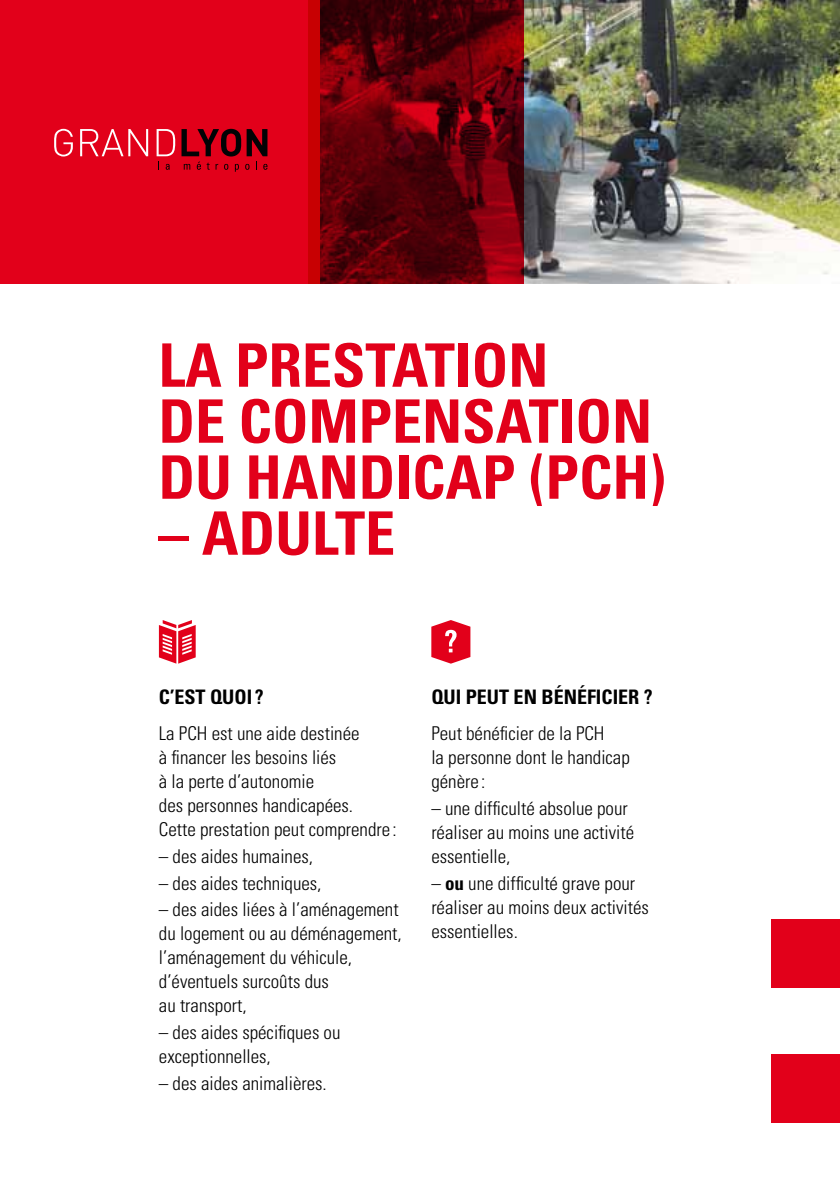
<style>
.page{position:relative;width:840px;height:1191px;background:#fff}
.page>*{position:absolute;margin:0;border:0;box-sizing:border-box;transform-origin:0 0}
.t1{font:700 condensed 60px/56px "Univers";color:#e2001a}
.t2{font:700 condensed 20px "Univers";color:#000}
.t3{font:300 condensed 19px/24px "Univers";color:#000}
.s1{font-weight:700}
</style>
<div class="page">
<img style="left:524px;top:0;width:315px;height:283px">
<div style="left:0;top:0;width:319px;height:283px;background:#e2001a"></div>
<svg style="left:431px;top:620px;width:39px;height:43px"></svg>
<svg style="left:159px;top:620px;width:36px;height:43px"></svg>
<div style="left:771px;top:919px;width:68px;height:68px;background:#e2001a"></div>
<div style="left:771px;top:1055px;width:68px;height:68px;background:#e2001a"></div>
<svg style="left:308px;top:0;width:216px;height:283px;background:#640008"></svg>
<svg style="left:166px;top:164px;width:3px;height:6px"></svg>
<svg style="left:184px;top:164px;width:6px;height:6px"></svg>
<svg style="left:197px;top:162px;width:12px;height:8px"></svg>
<svg style="left:215px;top:164px;width:3px;height:6px"></svg>
<svg style="left:224px;top:164px;width:4px;height:6px"></svg>
<svg style="left:235px;top:164px;width:4px;height:8px"></svg>
<svg style="left:245px;top:164px;width:4px;height:6px"></svg>
<svg style="left:263px;top:164px;width:4px;height:6px"></svg>
<svg style="left:54px;top:129px;width:19px;height:27px"></svg>
<svg style="left:80px;top:129px;width:68px;height:27px"></svg>
<svg style="left:156px;top:129px;width:19px;height:27px"></svg>
<svg style="left:181px;top:129px;width:86px;height:27px"></svg>
<h1 class="t1" style="left:158px;top:336px;width:109px">LA PREST</h1>
<h1 class="t1" style="left:391px;top:336px;width:64px">ATION</h1>
<h1 class="t1" style="left:158px;top:392px;width:234px">DE COMPENS</h1>
<h1 class="t1" style="left:158px;top:392px;width:508px;text-indent:337px">ATION<br>DU HANDICAP (PCH)</h1>
<h1 class="t1" style="left:158px;top:504px;width:207px">– ADULTE</h1>
<p class="t2" style="left:159px;top:685px;width:106px">C’EST QUOI ?</p>
<p class="t3" style="left:159px;top:721px;width:239px">La PCH est une aide destinée<br>à financer les besoins liés<br>à la perte d’autonomie<br>des personnes handicapées.<br>Cette prestation peut comprendre :</p>
<p class="t3" style="left:159px;top:844px;width:156px">– des aides humaines,</p>
<p class="t3" style="left:159px;top:870px;width:164px">– des aides techniques,</p>
<p class="t3" style="left:159px;top:897px;width:244px">– des aides liées à l’aménagement du logement ou au déménagement, l’aménagement du véhicule, d’éventuels surcoûts dus<br>au transport,</p>
<p class="t3" style="left:159px;top:1020px;width:183px">– des aides spécifiques ou exceptionnelles,</p>
<p class="t3" style="left:159px;top:1071px;width:169px">– des aides animalières.</p>
<p class="t2" style="left:431px;top:685px;width:223px">QUI PEUT EN BÉNÉFICIER ?</p>
<p class="t3" style="left:431px;top:721px;width:200px">Peut bénéficier de la PCH<br>la personne dont le handicap génère :</p>
<p class="t3" style="left:431px;top:796px;width:204px">– une difficulté absolue pour réaliser au moins une activité essentielle,</p>
<p class="t3" style="left:431px;top:870px;width:219px">– <span class="s1">OU</span> une difficulté grave pour réaliser au moins deux activités essentielles.</p>
</div>
